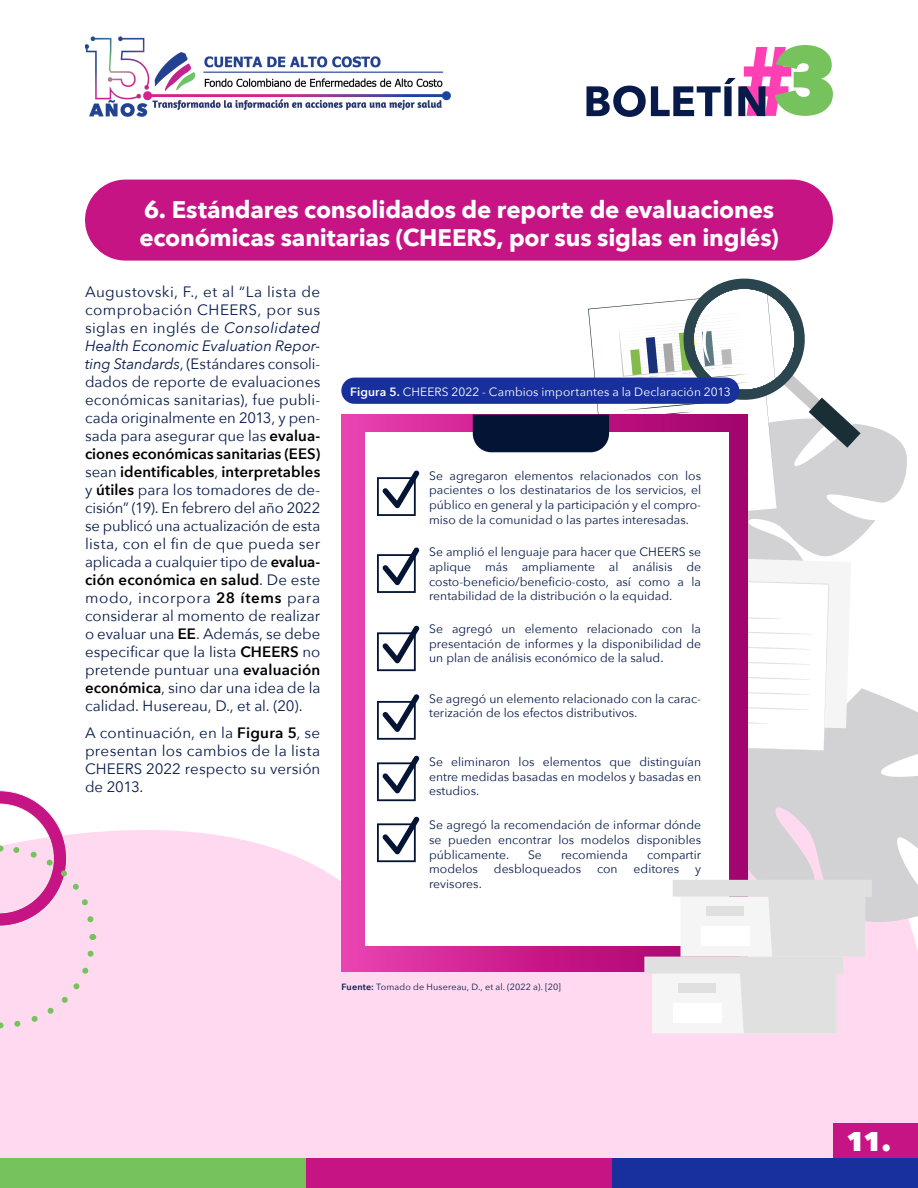
<style>
.page{position:relative;width:918px;height:1188px;background:#fff}
.page>*{position:absolute;margin:0;border:0;box-sizing:border-box;transform-origin:0 0}
.t1{font:800 27px "Avenir Next";color:#fff}
.Destacados{font:700 24px/28.8px "Avenir Next";letter-spacing:-.01em;color:#fff}
._2__Text_1_º_Paragra{font:15px/18px "Avenir Next";letter-spacing:.005em;color:#071a49;text-align:justify}
.t2{font:12.15px/14.5px "Avenir Next";color:#071a49;text-align:justify}
._2__Text_1_º_Paragra-2{font:12px "Avenir Next";letter-spacing:.005em;color:#fff}
.References{font:9px "Avenir Next";letter-spacing:.02em;color:#071a49}
.s1{font-style:italic}
.s2{font-weight:600;color:#000}
.s3{font-weight:600}
</style>
<div class="page">
<div style="left:0;top:830px;width:918px;height:328px;background:#ffd9f0"></div>
<div style="left:85px;top:180px;width:748px;height:81px;background:#c71485;border-radius:40px"></div>
<svg style="left:748px;top:707px;width:170px;height:233px;background:#d7d4d8"></svg>
<svg style="left:588px;top:306px;width:28px;height:109px"></svg>
<svg style="left:616px;top:279px;width:291px;height:471px"></svg>
<div style="left:341px;top:415px;width:407px;height:556px;background:linear-gradient(to right,#eb3cae,#a20068)"></div>
<div style="left:365px;top:433px;width:364px;height:513px;background:#fff"></div>
<div style="left:473px;top:415px;width:136px;height:37px;background:#031435"></div>
<svg style="left:377px;top:470px;width:43px;height:46px"></svg>
<svg style="left:377px;top:547px;width:43px;height:46px"></svg>
<svg style="left:377px;top:625px;width:43px;height:46px"></svg>
<svg style="left:377px;top:694px;width:43px;height:46px"></svg>
<svg style="left:377px;top:755px;width:43px;height:46px"></svg>
<svg style="left:377px;top:816px;width:43px;height:46px"></svg>
<svg style="left:644px;top:880px;width:228px;height:153px"></svg>
<div style="left:706px;top:906px;width:38px;height:9px;background:#e0e0e0"></div>
<div style="left:701px;top:927px;width:49px;height:19px;background:#fff"></div>
<div style="left:341px;top:378px;width:398px;height:26px;background:#17309c;border-radius:13px"></div>
<div style="left:10px;top:934px;width:88px;height:97px;background:#ffd9f0"></div>
<svg style="left:0;top:790px;width:98px;height:137px"></svg>
<div style="left:0;top:1158px;width:306px;height:30px;background:#76c35e"></div>
<div style="left:306px;top:1158px;width:306px;height:30px;background:#c71485"></div>
<div style="left:612px;top:1158px;width:306px;height:30px;background:#17309c"></div>
<img style="left:85px;top:37px;width:366px;height:80px">
<div style="left:833px;top:1124px;width:85px;height:34px;background:#c71485"></div>
<svg style="left:586px;top:45px;width:247px;height:72px"></svg>
<p class="Destacados" style="left:139px;top:195px;width:641px">6. Estándares consolidados de reporte de evaluaciones económicas sanitarias (CHEERS, por sus siglas en inglés)</p>
<p class="_2__Text_1_º_Paragra" style="left:85px;top:282px;width:237px">Augustovski, F., et al “La lista de comprobación CHEERS, por sus siglas en inglés de <span class="s1">Consolidated Health Economic Evaluation Repor&shy;ting Standards</span>, (Estándares consoli&shy;dados de reporte de evaluaciones económicas sanitarias), fue publi&shy;cada originalmente en 2013, y pen&shy;sada para asegurar que las <span class="s2">evalua&shy;ciones económicas sanitarias (EES) </span>sean <span class="s2">identificables</span>, <span class="s2">interpretables </span>y <span class="s2">útiles</span> para los tomadores de de&shy;cisión” (19). En febrero del año 2022 se publicó una actualización de esta lista, con el fin de que pueda ser aplicada a cualquier tipo de <span class="s2">evalua&shy;ción económica en salud</span>. De este modo, incorpora <span class="s2">28 ítems</span> para considerar al momento de realizar o evaluar una <span class="s2">EE</span>. Además, se debe especificar que la lista <span class="s2">CHEERS</span> no pretende puntuar una <span class="s2">evaluación económica</span>, sino dar una idea de la calidad. Husereau, D., et al. (20).</p>
<p class="_2__Text_1_º_Paragra" style="left:85px;top:723px;width:237px">A continuación, en la <span class="s2">Figura 5</span>, se presentan los cambios de la lista CHEERS 2022 respecto su versión de 2013.</p>
<p class="_2__Text_1_º_Paragra-2" style="left:350px;top:381px;width:382px"><span class="s3">Figura 5.</span> CHEERS 2022 - Cambios importantes a la Declaración 2013</p>
<p class="t2" style="left:429px;top:468px;width:273px">Se agregaron elementos relacionados con los pacientes o los destinatarios de los servicios, el público en general y la participación y el compro&shy;miso de la comunidad o las partes interesadas.</p>
<p class="t2" style="left:429px;top:544px;width:273px">Se amplió el lenguaje para hacer que CHEERS se aplique más ampliamente al análisis de costo-beneficio/beneficio-costo, así como a la rentabilidad de la distribución o la equidad.</p>
<p class="t2" style="left:429px;top:621px;width:273px">Se agregó un elemento relacionado con la presentación de informes y la disponibilidad de un plan de análisis económico de la salud.</p>
<p class="t2" style="left:429px;top:691px;width:273px">Se agregó un elemento relacionado con la carac&shy;terización de los efectos distributivos.</p>
<p class="t2" style="left:429px;top:754px;width:273px">Se eliminaron los elementos que distinguían entre medidas basadas en modelos y basadas en estudios.</p>
<p class="t2" style="left:429px;top:817px;width:273px">Se agregó la recomendación de informar dónde se pueden encontrar los modelos disponibles públicamente.</p>
<p class="t2" style="left:528px;top:847px;width:15px">Se</p>
<p class="t2" style="left:561px;top:847px;width:68px">recomienda</p>
<p class="t2" style="left:647px;top:847px;width:56px">compartir</p>
<p class="t2" style="left:429px;top:861px;width:50px">modelos</p>
<p class="t2" style="left:494px;top:861px;width:89px">desbloqueados</p>
<p class="t2" style="left:597px;top:861px;width:22px">con</p>
<p class="t2" style="left:634px;top:861px;width:47px">editores</p>
<p class="t2" style="left:695px;top:861px;width:7px">y</p>
<p class="t2" style="left:429px;top:876px;width:54px">revisores.</p>
<p class="References" style="left:341px;top:979px;width:221px"><span class="s3">Fuente:</span> Tomado de Husereau, D., et al. (2022 a). [20]</p>
<h1 class="t1" style="left:846px;top:1124px;width:47px">11.</h1>
</div>
